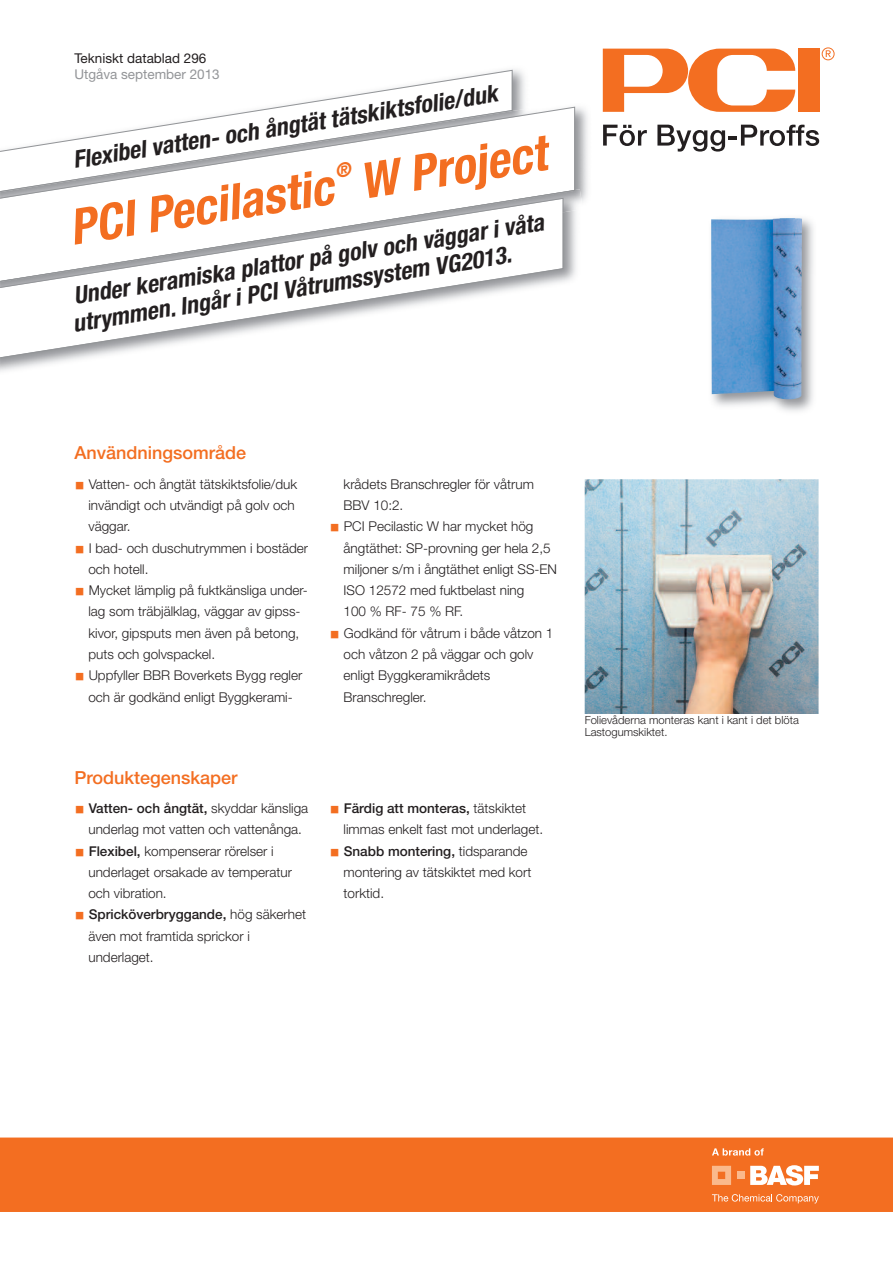
<style>
.page{position:relative;width:893px;height:1263px;background:#fff}
.page>*{position:absolute;margin:0;border:0;box-sizing:border-box;transform-origin:0 0}
.t1{font:italic 700 condensed 49.5px "Helvetica Neue LT Pro";color:#f36e21}
.t2{font:italic 700 condensed 24px/27px "Helvetica Neue LT Pro";color:#231f20}
.t3{font:500 18px "Helvetica Neue LT Pro";color:#f36e21}
.t4{font:300 13.5px/21.3px "Helvetica Neue LT Pro";color:#231f20}
.t5{font:13.5px "Helvetica Neue LT Pro";color:#231f20}
.t6{font:13.5px "Helvetica Neue LT Pro";color:#939598}
.t7{font:300 11.25px/12px "Helvetica Neue LT Pro";color:#231f20}
.s1{font-family:"Li Gothic Med";font-weight:400;font-size:10.5px;color:#f36e21}
.s2{font-weight:500}
</style>
<div class="page">
<div style="left:798px;top:49px;width:21px;height:63px;background:#f36e21"></div>
<svg style="left:603px;top:49px;width:192px;height:63px"></svg>
<svg style="left:822px;top:47px;width:13px;height:13px"></svg>
<svg style="left:608px;top:125px;width:39px;height:21px"></svg>
<svg style="left:657px;top:125px;width:162px;height:27px"></svg>
<img style="left:513px;top:69px;width:12px;height:30px">
<svg style="left:327px;top:69px;width:186px;height:30px"></svg>
<img style="left:283px;top:99px;width:325px;height:102px">
<img style="left:591px;top:98px;width:14px;height:85px">
<svg style="left:1px;top:106px;width:574px;height:83px"></svg>
<img style="left:711px;top:218px;width:103px;height:194px">
<img style="left:775px;top:219px;width:27px;height:180px">
<div style="left:0;top:1137px;width:893px;height:75px;background:#f36e21"></div>
<svg style="left:712px;top:1194px;width:107px;height:9px"></svg>
<svg style="left:750px;top:1165px;width:69px;height:20px"></svg>
<svg style="left:712px;top:1166px;width:19px;height:19px"></svg>
<div style="left:737px;top:1172px;width:7px;height:7px;background:#fab98c"></div>
<svg style="left:712px;top:1148px;width:52px;height:7px"></svg>
<img style="left:7px;top:189px;width:576px;height:84px">
<img style="left:1px;top:190px;width:574px;height:92px">
<svg style="left:1px;top:197px;width:563px;height:164px"></svg>
<img style="left:585px;top:479px;width:234px;height:234px">
<svg style="left:337px;top:161px;width:15px;height:17px"></svg>
<p class="t5" style="left:74px;top:53px;width:134px">Tekniskt datablad 296</p>
<p class="t6" style="left:74px;top:69px;width:147px">Utgåva september 2013</p>
<h2 class="t2" style="left:71px;top:149px;width:431px;rotate:-9deg">Flexibel vatten- och ångtät tätskiktsfolie/duk</h2>
<h1 class="t1" style="left:67px;top:210px;width:268px;rotate:-9deg">PCI Pecilastic</h1>
<h1 class="t1" style="left:357px;top:164px;width:189px;rotate:-9deg">W Project</h1>
<h2 class="t2" style="left:67px;top:285px;width:482px;rotate:-9deg">Under keramiska plattor på golv och väggar i våta utrymmen. Ingår i PCI Våtrumssystem VG2013.</h2>
<h3 class="t3" style="left:74px;top:446px;width:173px">Användningsområde</h3>
<p class="t4" style="left:88px;top:475px;width:210px;text-indent:-14px"><span class="s1">■</span> Vatten- och ångtät tätskiktsfolie/duk invändigt och utvändigt på golv och väggar.</p>
<p class="t4" style="left:88px;top:538px;width:221px;text-indent:-14px"><span class="s1">■</span> I bad- och duschutrymmen i bostäder och hotell.</p>
<p class="t4" style="left:88px;top:581px;width:221px;text-indent:-14px"><span class="s1">■</span> Mycket lämplig på fuktkänsliga under&shy;lag som träbjälklag, väggar av gipss&shy;kivor, gipsputs men även på betong, puts och golvspackel.</p>
<p class="t4" style="left:74px;top:666px;width:229px;text-align:center"><span class="s1">■</span> Uppfyller BBR Boverkets Bygg regler och är godkänd enligt Byggkerami-</p>
<p class="t4" style="left:344px;top:475px;width:192px">krådets Branschregler för våtrum<br>BBV 10:2.</p>
<p class="t4" style="left:344px;top:517px;width:215px;text-indent:-14px"><span class="s1">■</span> PCI Pecilastic W har mycket hög ångtäthet: SP-provning ger hela 2,5 miljoner s/m i ångtäthet enligt SS-EN<br>ISO 12572 med fuktbelast ning<br>100 % RF- 75 % RF.</p>
<p class="t4" style="left:344px;top:623px;width:211px;text-indent:-14px"><span class="s1">■</span> Godkänd för våtrum i både våtzon 1 och våtzon 2 på väggar och golv enligt Byggkeramikrådets<br>Branschregler.</p>
<h3 class="t3" style="left:74px;top:771px;width:165px">Produktegenskaper</h3>
<p class="t4" style="left:74px;top:799px;width:235px;text-align:center"><span class="s1">■</span> <span class="s2">Vatten- och ångtät,</span> skyddar känsliga underlag mot vatten och vattenånga.</p>
<p class="t4" style="left:88px;top:841px;width:205px;text-indent:-14px"><span class="s1">■</span> <span class="s2">Flexibel,</span> kompenserar rörelser i underlaget orsakade av temperatur och vibration.</p>
<p class="t4" style="left:88px;top:905px;width:219px;text-indent:-14px"><span class="s1">■</span> <span class="s2">Spricköverbryggande,</span> hög säkerhet även mot framtida sprickor i underlaget.</p>
<p class="t4" style="left:344px;top:799px;width:201px;text-indent:-14px"><span class="s1">■</span> <span class="s2">Färdig att monteras,</span> tätskiktet limmas enkelt fast mot underlaget.</p>
<p class="t4" style="left:344px;top:841px;width:189px;text-indent:-14px"><span class="s1">■</span> <span class="s2">Snabb montering,</span> tidsparande montering av tätskiktet med kort torktid.</p>
<p class="t7" style="left:585px;top:715px;width:216px">Folievåderna monteras kant i kant i det blöta<br>Lastogumskiktet.</p>
</div>
